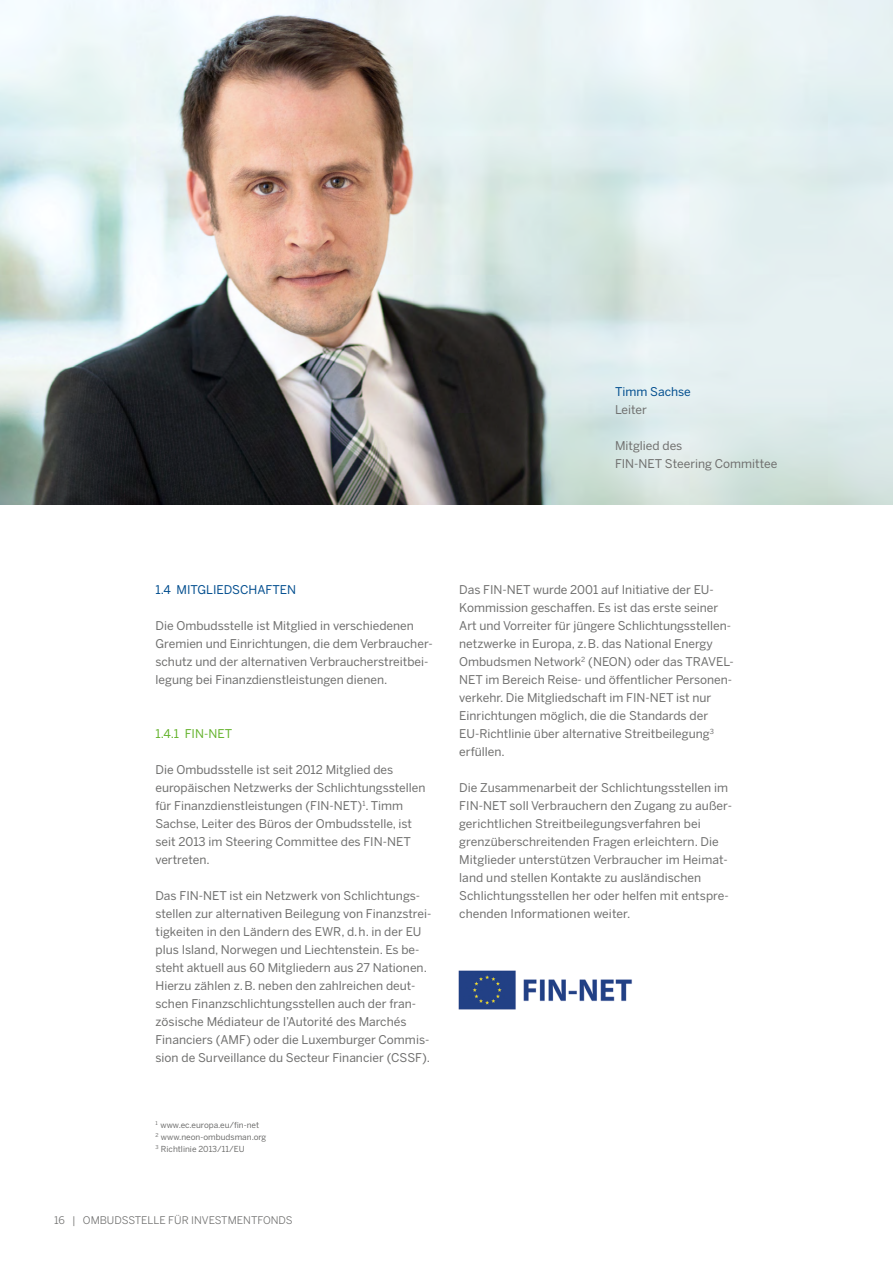
<style>
.page{position:relative;width:893px;height:1263px;background:#fff}
.page>*{position:absolute;margin:0;border:0;box-sizing:border-box;transform-origin:0 0}
.t1{font:12px/18px "Benton Sans";color:#6f6f6e}
.t2{font:12px "Benton Sans";color:#004d8e}
.t3{font:12px "Benton Sans";color:#64b32c}
.t4{font:10.5px "Benton Sans";color:#6f6f6e}
.t5{font:8.25px/12px "Benton Sans";color:#6f6f6e}
</style>
<div class="page">
<img style="left:0;top:0;width:893px;height:504px">
<img style="left:458px;top:970px;width:174px;height:40px">
<p class="t2" style="left:615px;top:385px;width:77px">Timm Sachse</p>
<p class="t1" style="left:615px;top:400px;width:33px">Leiter</p>
<p class="t1" style="left:615px;top:436px;width:164px">Mitglied des<br>FIN-NET Steering Committee</p>
<p class="t2" style="left:155px;top:583px;width:142px">1.4 MITGLIEDSCHAFTEN</p>
<p class="t1" style="left:155px;top:616px;width:279px">Die Ombudsstelle ist Mitglied in verschiedenen Gremien und Einrichtungen, die dem Verbraucher&shy;schutz und der alternativen Verbraucherstreitbei&shy;legung bei Finanzdienstleistungen dienen.</p>
<p class="t3" style="left:155px;top:727px;width:78px">1.4.1 FIN-NET</p>
<p class="t1" style="left:155px;top:760px;width:272px">Die Ombudsstelle ist seit 2012 Mitglied des europäischen Netzwerks der Schlichtungsstellen für Finanzdienstleistungen (FIN-NET)<sup>1</sup>. Timm Sachse, Leiter des Büros der Ombudsstelle, ist seit 2013 im Steering Committee des FIN-NET vertreten.</p>
<p class="t1" style="left:155px;top:886px;width:277px">Das FIN-NET ist ein Netzwerk von Schlichtungs&shy;stellen zur alternativen Beilegung von Finanzstrei&shy;tigkeiten in den Ländern des EWR, d.h. in der EU plus Island, Norwegen und Liechtenstein. Es be&shy;steht aktuell aus 60 Mitgliedern aus 27 Nationen.<br>Hierzu zählen z.B. neben den zahlreichen deut&shy;schen Finanzschlichtungsstellen auch der fran&shy;zösische Médiateur de l’Autorité des Marchés Financiers (AMF) oder die Luxemburger Commis&shy;sion de Surveillance du Secteur Financier (CSSF).</p>
<p class="t5" style="left:156px;top:1119px;width:112px"><sup>1</sup> www.ec.europa.eu/fin-net<br><sup>2</sup> www.neon-ombudsman.org<br><sup>3</sup> Richtlinie 2013/11/EU</p>
<p class="t4" style="left:54px;top:1214px;width:240px">16 | OMBUDSSTELLE FÜR INVESTMENTFONDS</p>
<p class="t1" style="left:459px;top:580px;width:275px">Das FIN-NET wurde 2001 auf Initiative der EU-Kommission geschaffen. Es ist das erste seiner Art und Vorreiter für jüngere Schlichtungsstellen&shy;netzwerke in Europa, z.B. das National Energy Ombudsmen Network<sup>2</sup> (NEON) oder das TRAVEL-NET im Bereich Reise- und öffentlicher Personen&shy;verkehr. Die Mitgliedschaft im FIN-NET ist nur Einrichtungen möglich, die die Standards der EU-Richtlinie über alternative Streitbeilegung<sup>3 </sup>erfüllen.</p>
<p class="t1" style="left:459px;top:778px;width:274px">Die Zusammenarbeit der Schlichtungsstellen im FIN-NET soll Verbrauchern den Zugang zu außer&shy;gerichtlichen Streitbeilegungsverfahren bei grenzüberschreitenden Fragen erleichtern. Die Mitglieder unterstützen Verbraucher im Heimat&shy;land und stellen Kontakte zu ausländischen Schlichtungsstellen her oder helfen mit entspre&shy;chenden Informationen weiter.</p>
</div>
